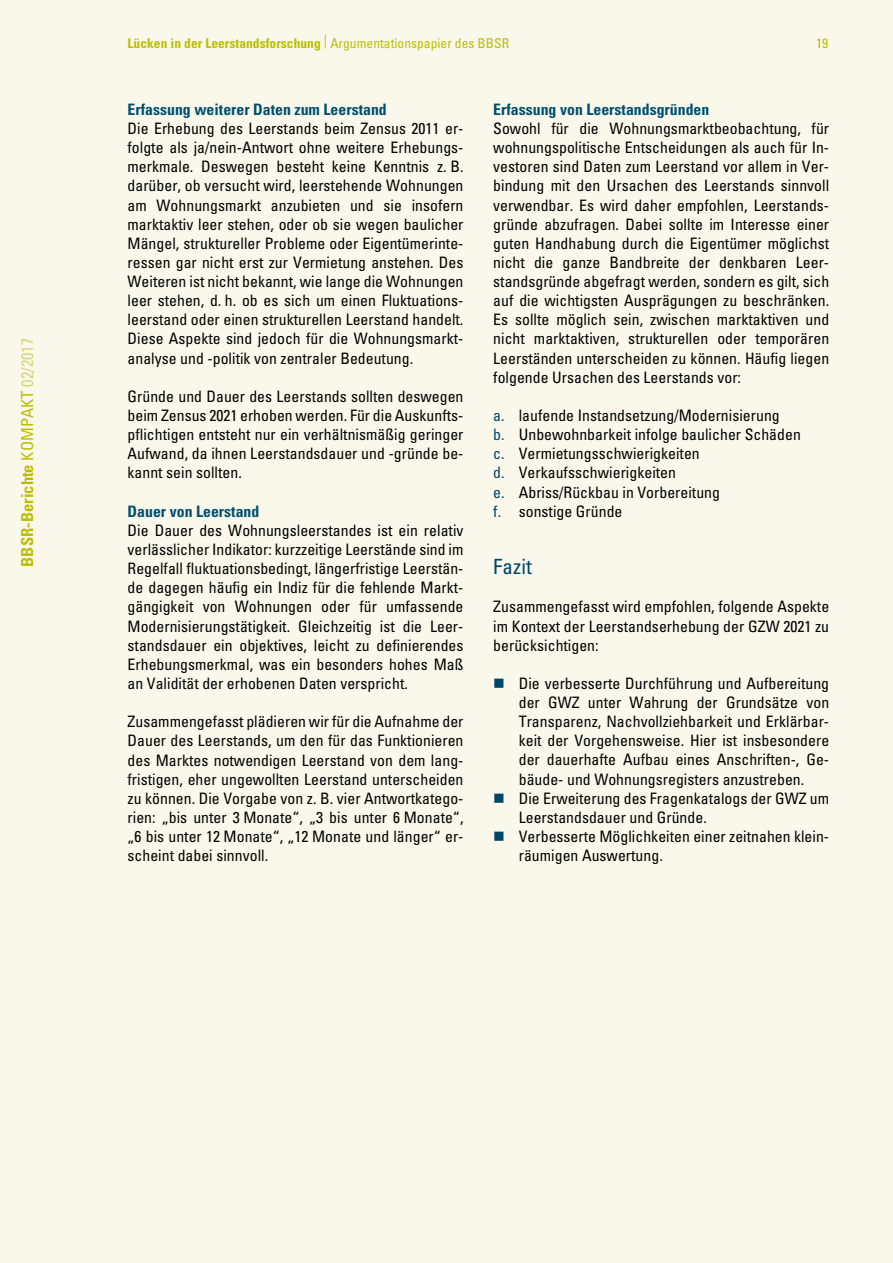
<style>
.page{position:relative;width:893px;height:1263px;background:#f9f8eb}
.page>*{position:absolute;margin:0;border:0;box-sizing:border-box;transform-origin:0 0}
.head2{font:condensed 21px "Univers LT Std";color:#004467}
.t1{font:700 condensed 16.5px "Univers LT Std";letter-spacing:.005em;color:#bcbe00}
.Blocksatz_Fließ_extr{font:condensed 15.75px/19.2px "Univers LT Std";color:#000;text-align:justify}
.bbsr_kompakt_flies{font:condensed 15.75px/19.2px "Univers LT Std";color:#000}
.bbsr_kompakt_zwische{font:700 condensed 15.75px "Univers LT Std";color:#004f6f}
.t2{font:700 condensed 13.5px "Univers LT Std";letter-spacing:.005em;color:#bcbe00}
.t3{font:condensed 13.5px "Univers LT Std";color:#bcbe00}
.s1{font-weight:400}
.s2{font-weight:400;color:#d7d77a}
.s3{color:#004467}
</style>
<div class="page">
<p class="t1" style="left:17px;top:567px;width:230px;rotate:-90deg">BBSR-Berichte <span class="s1">KOMPAKT</span> <span class="s2">02/2017</span></p>
<p class="t2" style="left:128px;top:35px;width:383px">Lücken in der Leerstandsforschung <sup>|</sup> <span class="s1">Argumentationspapier des BBSR</span></p>
<p class="t3" style="left:816px;top:35px;width:14px">19</p>
<p class="bbsr_kompakt_zwische" style="left:128px;top:100px;width:261px">Erfassung weiterer Daten zum Leerstand</p>
<p class="Blocksatz_Fließ_extr" style="left:128px;top:119px;width:337px">Die Erhebung des Leerstands beim Zensus 2011 er&shy;folgte als ja/nein-Antwort ohne weitere Erhebungs&shy;merkmale. Deswegen besteht keine Kenntnis z. B. darüber, ob versucht wird, leerstehende Wohnungen am Wohnungsmarkt anzubieten und sie insofern marktaktiv leer stehen, oder ob sie wegen baulicher Mängel, struktureller Probleme oder Eigentümerinte&shy;ressen gar nicht erst zur Vermietung anstehen. Des Weiteren ist nicht bekannt, wie lange die Wohnungen leer stehen, d. h. ob es sich um einen Fluktuations&shy;leerstand oder einen strukturellen Leerstand handelt.<br>Diese Aspekte sind jedoch für die Wohnungsmarkt&shy;analyse und -politik von zentraler Bedeutung.</p>
<p class="Blocksatz_Fließ_extr" style="left:128px;top:386px;width:337px">Gründe und Dauer des Leerstands sollten deswegen beim Zensus 2021 erhoben werden. Für die Auskunfts&shy;pflichtigen entsteht nur ein verhältnismäßig geringer Aufwand, da ihnen Leerstandsdauer und -gründe be&shy;kannt sein sollten.</p>
<p class="bbsr_kompakt_zwische" style="left:128px;top:501px;width:133px">Dauer von Leerstand</p>
<p class="Blocksatz_Fließ_extr" style="left:128px;top:520px;width:337px">Die Dauer des Wohnungsleerstandes ist ein relativ verlässlicher Indikator: kurzzeitige Leerstände sind im Regelfall fluktuationsbedingt, längerfristige Leerstän&shy;de dagegen häufig ein Indiz für die fehlende Markt&shy;gängigkeit von Wohnungen oder für umfassende Modernisierungstätigkeit. Gleichzeitig ist die Leer&shy;standsdauer ein objektives, leicht zu definierendes Erhebungsmerkmal, was ein besonders hohes Maß an Validität der erhobenen Daten verspricht.</p>
<p class="Blocksatz_Fließ_extr" style="left:128px;top:712px;width:337px">Zusammengefasst plädieren wir für die Aufnahme der Dauer des Leerstands, um den für das Funktionieren des Marktes notwendigen Leerstand von dem lang&shy;fristigen, eher ungewollten Leerstand unterscheiden zu können. Die Vorgabe von z. B. vier Antwortkatego&shy;rien: „bis unter 3 Monate“, „3 bis unter 6 Monate“, „6 bis unter 12 Monate“, „12 Monate und länger“ er&shy;scheint dabei sinnvoll.</p>
<p class="bbsr_kompakt_zwische" style="left:493px;top:100px;width:218px">Erfassung von Leerstandsgründen</p>
<p class="Blocksatz_Fließ_extr" style="left:493px;top:119px;width:337px">Sowohl für die Wohnungsmarktbeobachtung, für wohnungspolitische Entscheidungen als auch für In&shy;vestoren sind Daten zum Leerstand vor allem in Ver&shy;bindung mit den Ursachen des Leerstands sinnvoll verwendbar. Es wird daher empfohlen, Leerstands&shy;gründe abzufragen. Dabei sollte im Interesse einer guten Handhabung durch die Eigentümer möglichst nicht die ganze Bandbreite der denkbaren Leer&shy;standsgründe abgefragt werden, sondern es gilt, sich auf die wichtigsten Ausprägungen zu beschränken.<br>Es sollte möglich sein, zwischen marktaktiven und nicht marktaktiven, strukturellen oder temporären Leerständen unterscheiden zu können. Häufig liegen folgende Ursachen des Leerstands vor:</p>
<p class="bbsr_kompakt_flies" style="left:493px;top:406px;width:309px"><span class="s3">a.</span> laufende Instandsetzung/Modernisierung<br><span class="s3">b.</span> Unbewohnbarkeit infolge baulicher Schäden <span class="s3">c.</span> Vermietungsschwierigkeiten<br><span class="s3">d.</span> Verkaufsschwierigkeiten<br><span class="s3">e.</span> Abriss/Rückbau in Vorbereitung<br><span class="s3">f.</span> sonstige Gründe</p>
<p class="head2" style="left:493px;top:553px;width:40px">Fazit</p>
<p class="Blocksatz_Fließ_extr" style="left:493px;top:597px;width:337px">Zusammengefasst wird empfohlen, folgende Aspekte im Kontext der Leerstandserhebung der GZW 2021 zu berücksichtigen:</p>
<p class="Blocksatz_Fließ_extr" style="left:519px;top:673px;width:312px">Die verbesserte Durchführung und Aufbereitung der GWZ unter Wahrung der Grundsätze von Transparenz, Nachvollziehbarkeit und Erklärbar&shy;keit der Vorgehensweise. Hier ist insbesondere der dauerhafte Aufbau eines Anschriften-, Ge&shy;bäude- und Wohnungsregisters anzustreben.</p>
<p class="Blocksatz_Fließ_extr" style="left:519px;top:788px;width:312px">Die Erweiterung des Fragenkatalogs der GWZ um<br>Leerstandsdauer und Gründe.</p>
<p class="Blocksatz_Fließ_extr" style="left:519px;top:826px;width:312px">Verbesserte Möglichkeiten einer zeitnahen klein&shy;räumigen Auswertung.</p>
</div>
